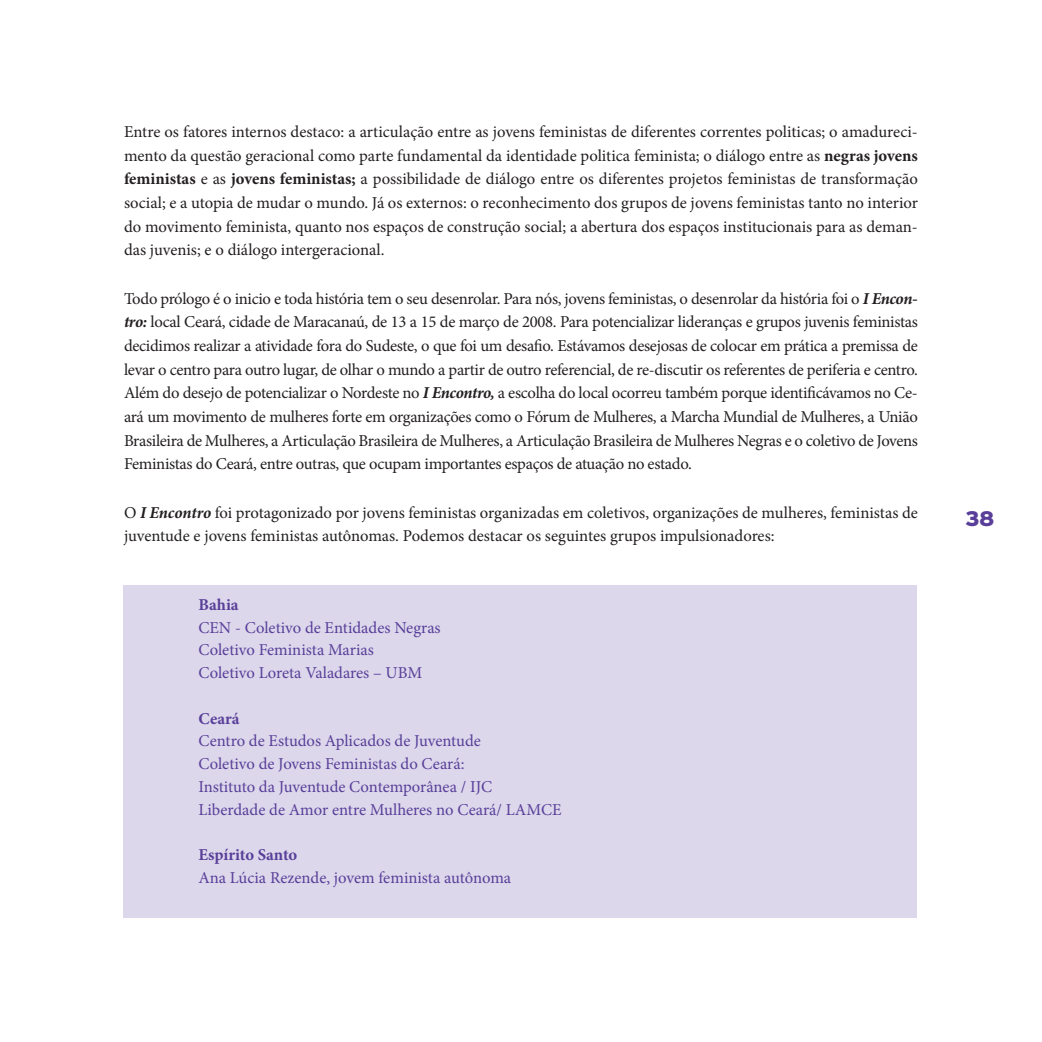
<style>
.page{position:relative;width:1042px;height:1042px;background:#fff}
.page>*{position:absolute;margin:0;border:0;box-sizing:border-box;transform-origin:0 0}
.t1{font:900 21px "Interstate";color:#593f99}
.t2{font:16.62px/23.6px "Minion Pro";letter-spacing:-.005em;color:#231f20;text-align:justify}
.t3{font:16.62px/22.8px "Minion Pro";color:#593f99}
.t4{font:700 16.62px "Minion Pro";color:#593f99}
.s1{font-weight:700}
.s2{font-weight:700;font-style:italic}
</style>
<div class="page">
<div style="left:123px;top:585px;width:793px;height:333px;background:#dcd7eb"></div>
<p class="t2" style="left:124px;top:120px;width:795px">Entre os fatores internos destaco: a articulação entre as jovens feministas de diferentes correntes politicas; o amadureci&shy;mento da questão geracional como parte fundamental da identidade politica feminista; o diálogo entre as <span class="s1">negras jovens feministas</span> e as <span class="s1">jovens feministas;</span> a possibilidade de diálogo entre os diferentes projetos feministas de transformação social; e a utopia de mudar o mundo. Já os externos: o reconhecimento dos grupos de jovens feministas tanto no interior do movimento feminista, quanto nos espaços de construção social; a abertura dos espaços institucionais para as deman&shy;das juvenis; e o diálogo intergeracional.</p>
<p class="t2" style="left:124px;top:287px;width:795px">Todo prólogo é o inicio e toda história tem o seu desenrolar. Para nós, jovens feministas, o desenrolar da história foi o <span class="s2">I Encon&shy;tro:</span> local Ceará, cidade de Maracanaú, de 13 a 15 de março de 2008. Para potencializar lideranças e grupos juvenis feministas decidimos realizar a atividade fora do Sudeste, o que foi um desafio. Estávamos desejosas de colocar em prática a premissa de levar o centro para outro lugar, de olhar o mundo a partir de outro referencial, de re-discutir os referentes de periferia e centro.<br>Além do desejo de potencializar o Nordeste no <span class="s2">I Encontro,</span> a escolha do local ocorreu também porque identificávamos no Ce&shy;ará um movimento de mulheres forte em organizações como o Fórum de Mulheres, a Marcha Mundial de Mulheres, a União Brasileira de Mulheres, a Articulação Brasileira de Mulheres, a Articulação Brasileira de Mulheres Negras e o coletivo de Jovens Feministas do Ceará, entre outras, que ocupam importantes espaços de atuação no estado.</p>
<p class="t2" style="left:124px;top:500px;width:795px">O <span class="s2">I Encontro</span> foi protagonizado por jovens feministas organizadas em coletivos, organizações de mulheres, feministas de juventude e jovens feministas autônomas. Podemos destacar os seguintes grupos impulsionadores:</p>
<p class="t4" style="left:198px;top:593px;width:42px">Bahia</p>
<p class="t3" style="left:198px;top:616px;width:244px">CEN - Coletivo de Entidades Negras<br>Coletivo Feminista Marias<br>Coletivo Loreta Valadares – UBM</p>
<p class="t4" style="left:198px;top:706px;width:43px">Ceará</p>
<p class="t3" style="left:198px;top:730px;width:365px">Centro de Estudos Aplicados de Juventude<br>Coletivo de Jovens Feministas do Ceará:<br>Instituto da Juventude Contemporânea / IJC Liberdade de Amor entre Mulheres no Ceará/ LAMCE</p>
<p class="t4" style="left:198px;top:843px;width:100px">Espírito Santo</p>
<p class="t3" style="left:198px;top:866px;width:314px">Ana Lúcia Rezende, jovem feminista autônoma</p>
<p class="t1" style="left:965px;top:507px;width:31px">38</p>
</div>
